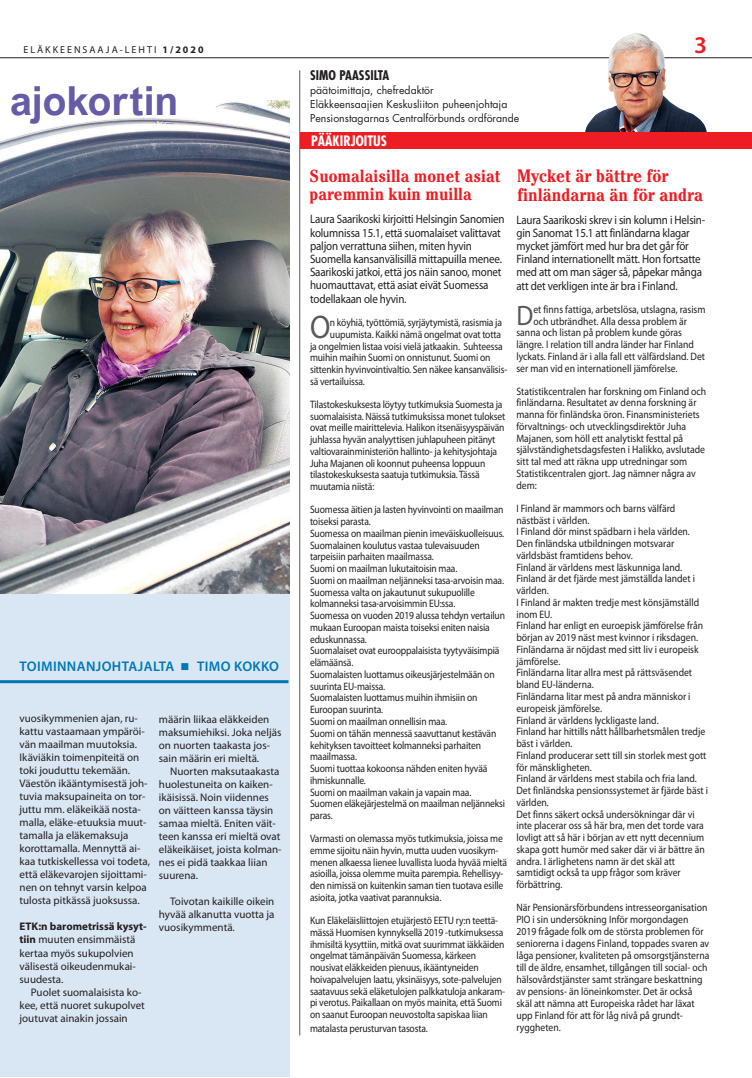
<style>
.page{position:relative;width:752px;height:1078px;background:#fff}
.page>*{position:absolute;margin:0;border:0;box-sizing:border-box;transform-origin:0 0}
.t1{font:700 40px "Arial Nova";color:#665ba7}
.t2{font:32.8px "Myriad Pro";color:#57585a;scale:.9 1}
.t3{font:28.2px "Myriad Pro";color:#57585a;scale:.9 1}
.t4{font:600 24px "Myriad Pro";color:#ee1d23}
.t5{font:700 condensed 18px/19px "Cheltenham Std";color:#ee1d23}
.t6{font:700 condensed 17.5px/18.5px "Cheltenham Std";color:#ee1d23}
.t7{font:600 14px "Myriad Pro";letter-spacing:.025em;color:#0077b6}
.t8{font:700 condensed 14px "Futura";color:#fff}
.t9{font:700 condensed 13px "Futura";color:#231f20}
.t10{font:12.2px/13.3px "Myriad Pro";letter-spacing:-.015em;color:#231f20;scale:.9 1}
.t11{font:12px "Wingdings";color:#0077b6}
.t12{font:11px/13px "Myriad Pro";color:#231f20}
.t13{font:10.8px/11.7px "Myriad Pro";letter-spacing:-.015em;color:#231f20;scale:.89 1}
.t14{font:10.8px/11.7px "Myriad Pro";letter-spacing:-.015em;color:#231f20;scale:.9 1}
.t15{font:10.5px/13.8px "Futura";color:#231f20}
.t16{font:10px "Myriad Pro";letter-spacing:.2em;color:#231f20}
.s1{font-weight:700}
</style>
<div class="page">
<hr style="left:0;top:57px;width:751px;height:1px;background:#231f20">
<div style="left:0;top:592px;width:289px;height:484px;background:#d9e7f5"></div>
<hr style="left:299px;top:70px;width:1px;height:965px;background:#57585a">
<hr style="left:0;top:680px;width:288px;height:3px;background:#0077b6">
<img style="left:584px;top:33px;width:122px;height:99px">
<div style="left:300px;top:132px;width:451px;height:17px;background:#ee1d23"></div>
<img style="left:0;top:100px;width:289px;height:493px">
<p class="t16" style="left:23px;top:43px;width:181px">ELÄKKEENSAAJA-LEHTI <span class="s1">1/2020</span></p>
<h1 class="t1" style="left:10px;top:77px;width:170px">ajokortin</h1>
<p class="t7" style="left:20px;top:657px;width:156px">TOIMINNANJOHTAJALTA</p>
<p class="t7" style="left:197px;top:657px;width:83px">TIMO KOKKO</p>
<p class="t11" style="left:180px;top:660px;width:10px">■</p>
<p class="t12" style="left:20px;top:711px;width:132px">vuosikymmenien ajan, ru&shy;kattu vastaamaan ympäröi&shy;vän maailman muutoksia.<br>Ikäviäkin toimenpiteitä on toki jouduttu tekemään.<br>Väestön ikääntymisestä joh&shy;tuvia maksupaineita on tor&shy;juttu mm. eläkeikää nosta&shy;malla, eläke-etuuksia muut&shy;tamalla ja eläkemaksuja korottamalla. Mennyttä ai&shy;kaa tutkiskellessa voi todeta, että eläkevarojen sijoittami&shy;nen on tehnyt varsin kelpoa tulosta pitkässä juoksussa.</p>
<p class="t12" style="left:20px;top:919px;width:128px"><span class="s1">ETK:n barometrissä kysyt&shy;tiin</span> muuten ensimmäistä kertaa myös sukupolvien välisestä oikeudenmukai&shy;suudesta.</p>
<p class="t12" style="left:20px;top:984px;width:127px;text-indent:11px">Puolet suomalaisista ko&shy;kee, että nuoret sukupolvet joutuvat ainakin jossain</p>
<p class="t12" style="left:159px;top:712px;width:124px">määrin liikaa eläkkeiden maksumiehiksi. Joka neljäs on nuorten taakasta jos&shy;sain määrin eri mieltä.</p>
<p class="t12" style="left:159px;top:764px;width:124px;text-indent:11px">Nuorten maksutaakasta huolestuneita on kaiken&shy;ikäisissä. Noin viidennes on väitteen kanssa täysin samaa mieltä. Eniten väit&shy;teen kanssa eri mieltä ovat eläkeikäiset, joista kolman&shy;nes ei pidä taakkaa liian suurena.</p>
<p class="t12" style="left:159px;top:894px;width:117px;text-align:justify;text-indent:11px">Toivotan kaikille oikein hyvää alkanutta vuotta ja vuosikymmentä.</p>
<p class="t9" style="left:310px;top:67px;width:81px">SIMO PAASSILTA</p>
<p class="t15" style="left:310px;top:83px;width:210px">päätoimittaja, chefredaktör<br>Eläkkeensaajien Keskusliiton puheenjohtaja<br>Pensionstagarnas Centralförbunds ordförande</p>
<p class="t8" style="left:311px;top:132px;width:77px">PÄÄKIRJOITUS</p>
<h3 class="t4" style="left:693px;top:30px;width:14px">3</h3>
<h3 class="t6" style="left:309px;top:166px;width:192px">Suomalaisilla monet asiat paremmin kuin muilla</h3>
<p class="t10" style="left:310px;top:212px;width:218px">Laura Saarikoski kirjoitti Helsingin Sanomien kolumnissa 15.1, että suomalaiset valittavat paljon verrattuna siihen, miten hyvin Suomella kansanvälisillä mittapuilla menee.<br>Saarikoski jatkoi, että jos näin sanoo, monet huomauttavat, että asiat eivät Suomessa todellakaan ole hyvin.</p>
<h2 class="t2" style="left:310px;top:306px;width:24px">O</h2>
<p class="t13" style="left:330px;top:316px;width:195px">n köyhiä, työttömiä, syrjäytymistä, rasismia ja</p>
<p class="t13" style="left:330px;top:328px;width:194px">uupumista. Kaikki nämä ongelmat ovat totta</p>
<p class="t13" style="left:310px;top:340px;width:218px">ja ongelmien listaa voisi vielä jatkaakin. Suhteessa</p>
<p class="t13" style="left:310px;top:351px;width:204px">muihin maihin Suomi on onnistunut. Suomi on</p>
<p class="t13" style="left:310px;top:363px;width:223px">sittenkin hyvinvointivaltio. Sen näkee kansanvälisis-</p>
<p class="t13" style="left:310px;top:375px;width:63px">sä vertailuissa.</p>
<p class="t13" style="left:310px;top:398px;width:221px">Tilastokeskuksesta löytyy tutkimuksia Suomesta ja suomalaisista. Näissä tutkimuksissa monet tulokset ovat meille mairittelevia. Halikon itsenäisyyspäivän juhlassa hyvän analyyttisen juhlapuheen pitänyt valtiovarainministeriön hallinto- ja kehitysjohtaja Juha Majanen oli koonnut puheensa loppuun tilastokeskuksesta saatuja tutkimuksia. Tässä muutamia niistä:</p>
<p class="t13" style="left:310px;top:503px;width:220px">Suomessa äitien ja lasten hyvinvointi on maailman toiseksi parasta.<br>Suomessa on maailman pienin imeväiskuolleisuus.<br>Suomalainen koulutus vastaa tulevaisuuden tarpeisiin parhaiten maailmassa.<br>Suomi on maailman lukutaitoisin maa.<br>Suomi on maailman neljänneksi tasa-arvoisin maa.<br>Suomessa valta on jakautunut sukupuolille kolmanneksi tasa-arvoisimmin EU:ssa.<br>Suomessa on vuoden 2019 alussa tehdyn vertailun mukaan Euroopan maista toiseksi eniten naisia eduskunnassa.<br>Suomalaiset ovat eurooppalaisista tyytyväisimpiä elämäänsä.<br>Suomalaisten luottamus oikeusjärjestelmään on suurinta EU-maissa.<br>Suomalaisten luottamus muihin ihmisiin on Euroopan suurinta.<br>Suomi on maailman onnellisin maa.<br>Suomi on tähän mennessä saavuttanut kestävän kehityksen tavoitteet kolmanneksi parhaiten maailmassa.<br>Suomi tuottaa kokoonsa nähden eniten hyvää ihmiskunnalle.<br>Suomi on maailman vakain ja vapain maa.<br>Suomen eläkejärjestelmä on maailman neljänneksi paras.</p>
<p class="t13" style="left:310px;top:832px;width:223px">Varmasti on olemassa myös tutkimuksia, joissa me emme sijoitu näin hyvin, mutta uuden vuosikym&shy;menen alkaessa lienee luvallista luoda hyvää mieltä asioilla, joissa olemme muita parempia. Rehellisyy&shy;den nimissä on kuitenkin saman tien tuotava esille asioita, jotka vaativat parannuksia.</p>
<p class="t13" style="left:310px;top:914px;width:220px">Kun Eläkeläisliittojen etujärjestö EETU ry:n teettä&shy;mässä Huomisen kynnyksellä 2019 -tutkimuksessa ihmisiltä kysyttiin, mitkä ovat suurimmat iäkkäiden ongelmat tämänpäivän Suomessa, kärkeen nousivat eläkkeiden pienuus, ikääntyneiden hoivapalvelujen laatu, yksinäisyys, sote-palvelujen saatavuus sekä eläketulojen palkkatuloja ankaram&shy;pi verotus. Paikallaan on myös mainita, että Suomi on saanut Euroopan neuvostolta sapiskaa liian</p>
<p class="t13" style="left:310px;top:1021px;width:134px">matalasta perusturvan tasosta.</p>
<h3 class="t5" style="left:516px;top:166px;width:187px">Mycket är bättre för finländarna än för andra</h3>
<p class="t10" style="left:516px;top:213px;width:211px">Laura Saarikoski skrev i sin kolumn i Helsin&shy;gin Sanomat 15.1 att finländarna klagar mycket jämfört med hur bra det går för Finland internationellt mätt. Hon fortsatte med att om man säger så, påpekar många att det verkligen inte är bra i Finland.</p>
<h3 class="t3" style="left:516px;top:297px;width:20px">D</h3>
<p class="t14" style="left:533px;top:303px;width:193px">et finns fattiga, arbetslösa, utslagna, rasism</p>
<p class="t14" style="left:533px;top:315px;width:172px">och utbrändhet. Alla dessa problem är</p>
<p class="t14" style="left:516px;top:326px;width:185px">sanna och listan på problem kunde göras</p>
<p class="t14" style="left:516px;top:338px;width:198px">längre. I relation till andra länder har Finland</p>
<p class="t14" style="left:516px;top:350px;width:211px">lyckats. Finland är i alla fall ett välfärdsland. Det</p>
<p class="t14" style="left:516px;top:362px;width:180px">ser man vid en internationell jämförelse.</p>
<p class="t14" style="left:516px;top:385px;width:212px">Statistikcentralen har forskning om Finland och finländarna. Resultatet av denna forskning är manna för finländska öron. Finansministeriets förvaltnings- och utvecklingsdirektör Juha Majanen, som höll ett analytiskt festtal på självständighetsdagsfesten i Halikko, avslutade sitt tal med att räkna upp utredningar som Statistikcentralen gjort. Jag nämner några av dem:</p>
<p class="t14" style="left:516px;top:502px;width:214px">I Finland är mammors och barns välfärd nästbäst i världen.<br>I Finland dör minst spädbarn i hela världen.<br>Den finländska utbildningen motsvarar världsbäst framtidens behov.<br>Finland är världens mest läskunniga land.<br>Finland är det fjärde mest jämställda landet i världen.<br>I Finland är makten tredje mest könsjämställd inom EU.<br>Finland har enligt en euroepisk jämförelse från början av 2019 näst mest kvinnor i riksdagen.<br>Finländarna är nöjdast med sitt liv i europeisk jämförelse.<br>Finländarna litar allra mest på rättsväsendet bland EU-länderna.<br>Finländarna litar mest på andra människor i europeisk jämförelse.<br>Finland är världens lyckligaste land.<br>Finland har hittills nått hållbarhetsmålen tredje bäst i världen.<br>Finland producerar sett till sin storlek mest gott för mänskligheten.<br>Finland är världens mest stabila och fria land.<br>Det finländska pensionssystemet är fjärde bäst i världen.<br>Det finns säkert också undersökningar där vi inte placerar oss så här bra, men det torde vara lovligt att så här i början av ett nytt decennium skapa gott humör med saker där vi är bättre än andra. I ärlighetens namn är det skäl att samtidigt också ta upp frågor som kräver förbättring.</p>
<p class="t14" style="left:516px;top:901px;width:216px;line-height:12px">När Pensionärsförbundens intresseorganisation PIO i sin undersökning Inför morgondagen 2019 frågade folk om de största problemen för seniorerna i dagens Finland, toppades svaren av låga pensioner, kvaliteten på omsorgstjänsterna till de äldre, ensamhet, tillgången till social- och hälsovårdstjänster samt strängare beskattning av pensions- än löneinkomster. Det är också skäl att nämna att Europeiska rådet har läxat upp Finland för att för låg nivå på grundt&shy;ryggheten.</p>
</div>
